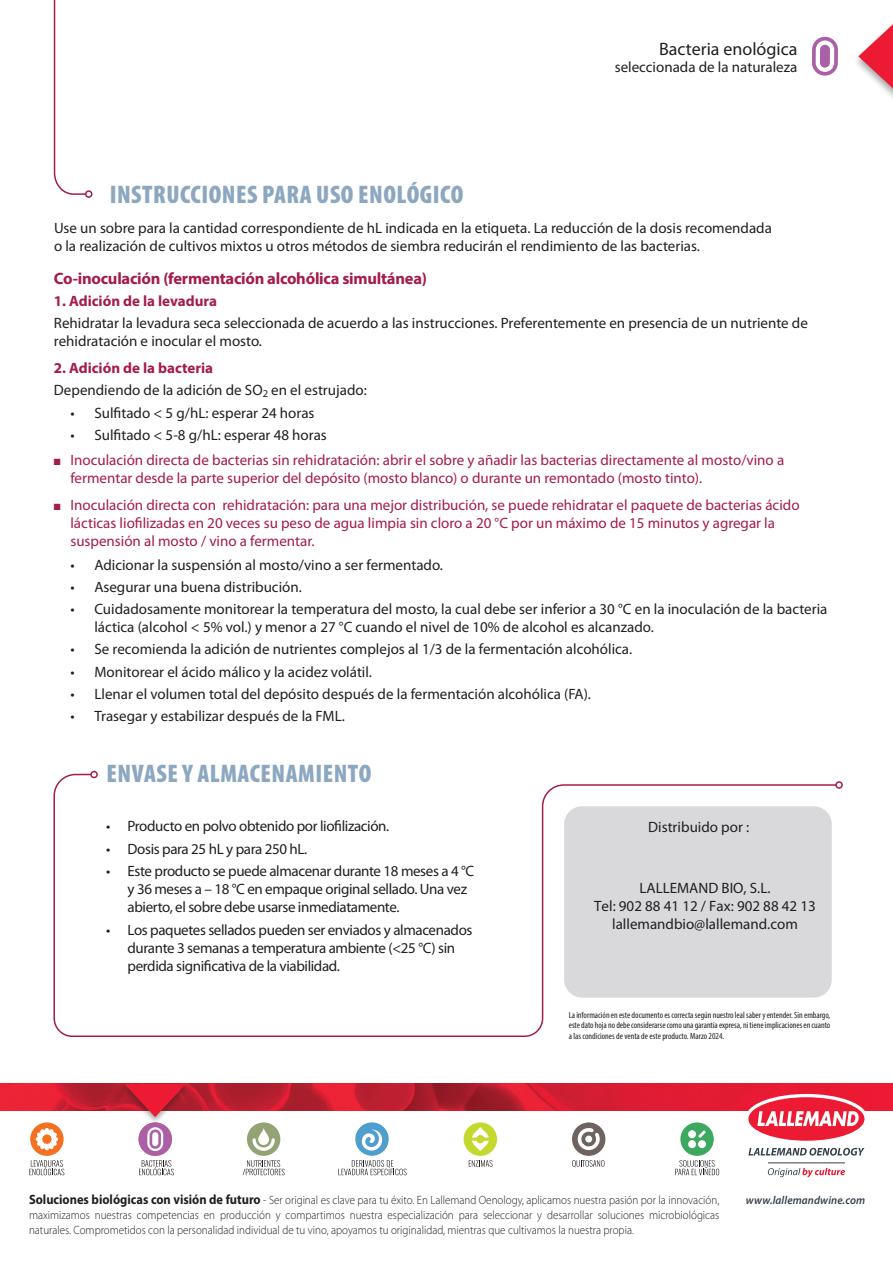
<style>
.page{position:relative;width:893px;height:1263px;background:#fff}
.page>*{position:absolute;margin:0;border:0;box-sizing:border-box;transform-origin:0 0}
.t1{font:900 condensed 25.5px "Myriad Pro";letter-spacing:.02em;color:#8ca7c0}
.t2{font:18px "Myriad Pro";color:#231f20}
.t3{font:700 16.5px "Myriad Pro";letter-spacing:-.015em;color:#a51c48}
.t4{font:15px/18px "Myriad Pro";color:#231f20}
.t5{font:15px/18px "Myriad Pro";color:#a51c48}
.t6{font:15px/18px "Myriad Pro";letter-spacing:-.025em;color:#231f20}
.t7{font:15px/18px "Myriad Pro";color:#221e1f;text-align:center}
.t8{font:700 15px "Myriad Pro";color:#a51c48}
.t9{font:300 12px/15px "Myriad Pro";color:#231f20;scale:.92 1}
.t10{font:italic 600 11.55px "Myriad Pro";letter-spacing:.01em;color:#36414a;scale:.96 1}
.t11{font:condensed 9px/10.8px "Myriad Pro";color:#231f20;text-align:justify}
.s1{font-weight:700;color:#a51c48}
.s2{font-weight:700;font-size:13.5px}
</style>
<div class="page">
<svg style="left:812px;top:37px;width:26px;height:39px"></svg>
<svg style="left:858px;top:24px;width:35px;height:73px"></svg>
<img style="left:0;top:1084px;width:893px;height:27px">
<hr style="left:768px;top:1162px;width:77px;height:1px;background:#36414a">
<svg style="left:745px;top:1094px;width:123px;height:61px"></svg>
<svg style="left:768px;top:1168px;width:77px;height:9px"></svg>
<svg style="left:139px;top:1160px;width:35px;height:15px"></svg>
<div style="left:139px;top:1122px;width:33px;height:34px;background:#aa5fa6;border-radius:50%"></div>
<svg style="left:147px;top:1127px;width:16px;height:24px"></svg>
<svg style="left:469px;top:1160px;width:24px;height:7px"></svg>
<div style="left:464px;top:1122px;width:33px;height:34px;background:#c4d82d;border-radius:50%"></div>
<svg style="left:472px;top:1127px;width:17px;height:24px"></svg>
<svg style="left:243px;top:1160px;width:42px;height:15px"></svg>
<div style="left:247px;top:1122px;width:33px;height:34px;background:#92a475;border-radius:50%"></div>
<svg style="left:258px;top:1128px;width:11px;height:17px"></svg>
<svg style="left:252px;top:1138px;width:23px;height:13px"></svg>
<svg style="left:29px;top:1160px;width:35px;height:15px"></svg>
<svg style="left:30px;top:1122px;width:34px;height:34px"></svg>
<svg style="left:36px;top:1128px;width:22px;height:22px"></svg>
<svg style="left:675px;top:1160px;width:44px;height:15px"></svg>
<div style="left:680px;top:1122px;width:34px;height:34px;background:#3ca860;border-radius:50%"></div>
<div style="left:688px;top:1130px;width:8px;height:8px;background:#fff;border-radius:50%"></div>
<div style="left:688px;top:1140px;width:8px;height:8px;background:#fff;border-radius:50%"></div>
<div style="left:698px;top:1140px;width:8px;height:8px;background:#fff;border-radius:50%"></div>
<svg style="left:698px;top:1130px;width:8px;height:8px"></svg>
<svg style="left:572px;top:1160px;width:32px;height:7px"></svg>
<div style="left:572px;top:1122px;width:33px;height:34px;background:#6f6362;border-radius:50%"></div>
<svg style="left:577px;top:1128px;width:23px;height:22px"></svg>
<div style="left:355px;top:1122px;width:34px;height:34px;background:#509ece;border-radius:50%"></div>
<svg style="left:361px;top:1129px;width:22px;height:22px"></svg>
<svg style="left:338px;top:1160px;width:69px;height:15px"></svg>
<div style="left:120px;top:1082px;width:70px;height:43px;background:#231f20;opacity:.4"></div>
<svg style="left:124px;top:1084px;width:62px;height:33px;background:#d63f50"></svg>
<svg style="left:53px;top:0;width:33px;height:195px"></svg>
<div style="left:85px;top:190px;width:7px;height:8px;border:2px solid #a51c48;border-radius:50%"></div>
<svg style="left:53px;top:773px;width:782px;height:264px"></svg>
<div style="left:90px;top:771px;width:8px;height:7px;border:2px solid #a51c48;border-radius:50%"></div>
<div style="left:835px;top:781px;width:8px;height:8px;border:2px solid #a51c48;border-radius:50%"></div>
<div style="left:564px;top:806px;width:268px;height:192px;background:#d9d9db;border-radius:18px"></div>
<h1 class="t1" style="left:110px;top:178px;width:355px">INSTRUCCIONES PARA USO ENOLÓGICO</h1>
<p class="t2" style="left:659px;top:38px;width:140px">Bacteria enológica</p>
<p class="t4" style="left:615px;top:57px;width:184px">seleccionada de la naturaleza</p>
<p class="t4" style="left:54px;top:219px;width:719px">Use un sobre para la cantidad correspondiente de hL indicada en la etiqueta. La reducción de la dosis recomendada o la realización de cultivos mixtos u otros métodos de siembra reducirán el rendimiento de las bacterias.</p>
<p class="t3" style="left:54px;top:267px;width:375px">Co-inoculación (fermentación alcohólica simultánea)</p>
<p class="t8" style="left:54px;top:291px;width:165px">1. Adición de la levadura</p>
<p class="t4" style="left:54px;top:314px;width:755px">Rehidratar la levadura seca seleccionada de acuerdo a las instrucciones. Preferentemente en presencia de un nutriente de rehidratación e inocular el mosto.</p>
<p class="t4" style="left:54px;top:357px;width:314px;line-height:22.2px"><span class="s1">2. Adición de la bacteria<br></span>Dependiendo de la adición de SO<sub>2</sub> en el estrujado:</p>
<p class="t4" style="left:70px;top:403px;width:246px">• Sulfitado &lt; 5 g/hL: esperar 24 horas</p>
<p class="t4" style="left:70px;top:426px;width:258px">• Sulfitado &lt; 5-8 g/hL: esperar 48 horas</p>
<p class="t5" style="left:70px;top:451px;width:715px;text-indent:-16px">■ Inoculación directa de bacterias sin rehidratación: abrir el sobre y añadir las bacterias directamente al mosto/vino a fermentar desde la parte superior del depósito (mosto blanco) o durante un remontado (mosto tinto).</p>
<p class="t5" style="left:70px;top:496px;width:731px;text-indent:-16px">■ Inoculación directa con rehidratación: para una mejor distribución, se puede rehidratar el paquete de bacterias ácido lácticas liofilizadas en 20 veces su peso de agua limpia sin cloro a 20 °C por un máximo de 15 minutos y agregar la suspensión al mosto / vino a fermentar.</p>
<p class="t4" style="left:70px;top:555px;width:374px">• Adicionar la suspensión al mosto/vino a ser fermentado.</p>
<p class="t4" style="left:70px;top:578px;width:233px">• Asegurar una buena distribución.</p>
<p class="t4" style="left:94px;top:600px;width:734px;text-indent:-24px">• Cuidadosamente monitorear la temperatura del mosto, la cual debe ser inferior a 30 °C en la inoculación de la bacteria láctica (alcohol &lt; 5% vol.) y menor a 27 °C cuando el nivel de 10% de alcohol es alcanzado.</p>
<p class="t4" style="left:70px;top:640px;width:563px">• Se recomienda la adición de nutrientes complejos al 1/3 de la fermentación alcohólica.</p>
<p class="t4" style="left:70px;top:662px;width:303px">• Monitorear el ácido málico y la acidez volátil.</p>
<p class="t4" style="left:70px;top:685px;width:522px">• Llenar el volumen total del depósito después de la fermentación alcohólica (FA).</p>
<p class="t4" style="left:70px;top:707px;width:276px">• Trasegar y estabilizar después de la FML.</p>
<h1 class="t1" style="left:107px;top:757px;width:266px">ENVASE Y ALMACENAMIENTO</h1>
<p class="t6" style="left:106px;top:817px;width:285px">• Producto en polvo obtenido por liofilización.</p>
<p class="t6" style="left:106px;top:840px;width:203px">• Dosis para 25 hL y para 250 hL.</p>
<p class="t6" style="left:128px;top:862px;width:348px;text-indent:-21px">• Este producto se puede almacenar durante 18 meses a 4 °C y 36 meses a – 18 °C en empaque original sellado. Una vez abierto, el sobre debe usarse inmediatamente.</p>
<p class="t6" style="left:128px;top:921px;width:346px;text-indent:-21px">• Los paquetes sellados pueden ser enviados y almacenados durante 3 semanas a temperatura ambiente (&lt;25 °C) sin perdida significativa de la viabilidad.</p>
<p class="t4" style="left:648px;top:817px;width:103px">Distribuido por :</p>
<p class="t7" style="left:594px;top:878px;width:223px">LALLEMAND BIO, S.L.<br>Tel: 902 88 41 12 / Fax: 902 88 42 13 lallemandbio@lallemand.com</p>
<p class="t11" style="left:569px;top:1009px;width:263px">La información en este documento es correcta según nuestro leal saber y entender. Sin embargo, este dato hoja no debe considerarse como una garantía expresa, ni tiene implicaciones en cuanto a las condiciones de venta de este producto. Marzo 2024.</p>
<p class="t9" style="left:29px;top:1193px;width:752px"><span class="s2">Soluciones biológicas con visión de futuro</span> - Ser original es clave para tu éxito. En Lallemand Oenology, aplicamos nuestra pasión por la innovación,</p>
<p class="t10" style="left:746px;top:1193px;width:126px">www.lallemandwine.com</p>
<p class="t9" style="left:29px;top:1208px;width:752px">maximizamos nuestras competencias en producción y compartimos nuestra especialización para seleccionar y desarrollar soluciones microbiológicas naturales. Comprometidos con la personalidad individual de tu vino, apoyamos tu originalidad, mientras que cultivamos la nuestra propia.</p>
</div>
